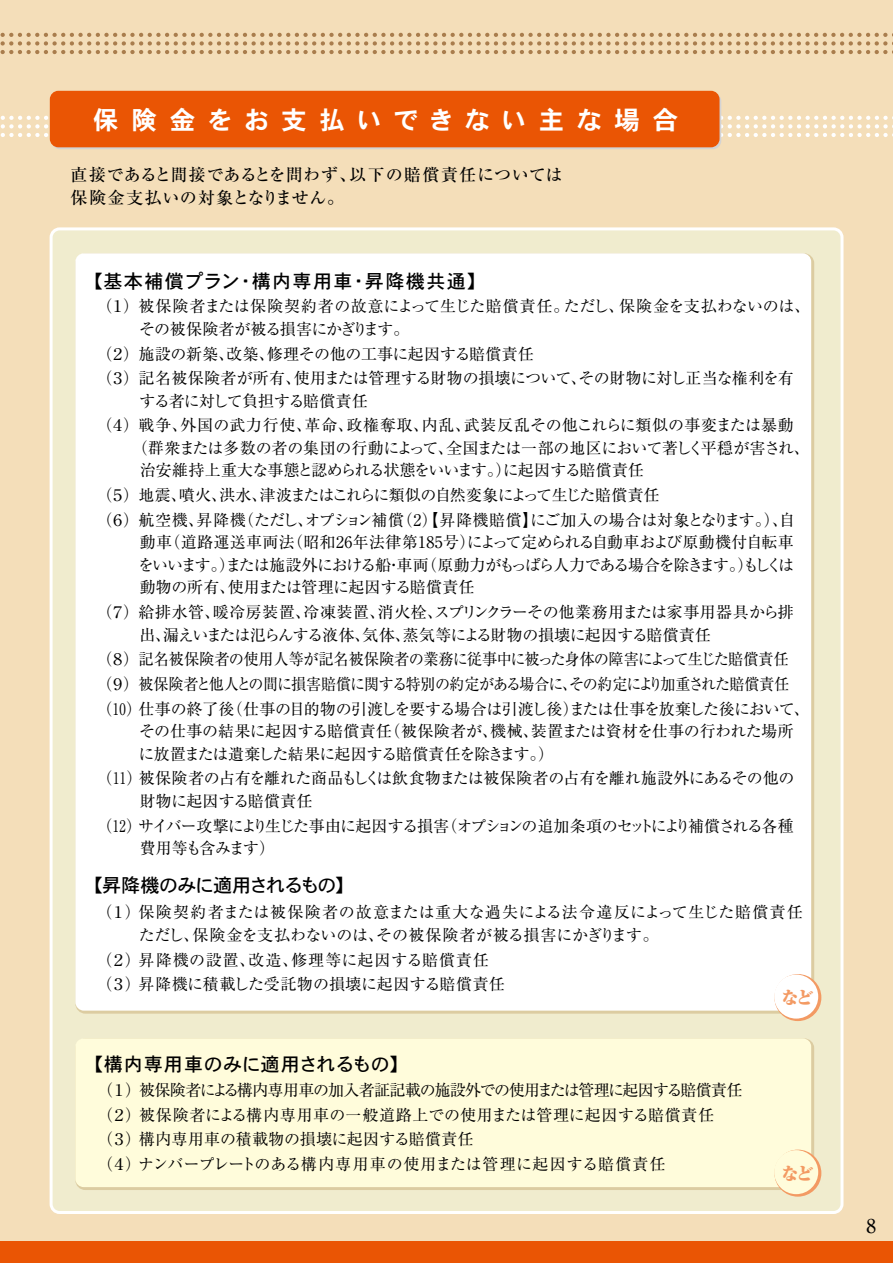
<style>
.page{position:relative;width:893px;height:1263px;background:#f4deb9}
.page>*{position:absolute;margin:0;border:0;box-sizing:border-box;transform-origin:0 0}
.t1{font:25.5px "DFHS Gothic Std W7";letter-spacing:.475em;color:#fff}
.t2{font:19.2px "DFHS Gothic Std W5";letter-spacing:.07em;color:#000}
.t3{font:19.2px "DFHS Gothic Std W5";letter-spacing:.005em;color:#000}
.t4{font:19.2px "DFHS Gothic Std W5";letter-spacing:-.055em;color:#000}
.t5{font:500 19.2px "Ryumin Pr 6 N";color:#000}
.t6{font:500 16.95px/23.4px "Ryumin Pr 6 N";letter-spacing:.035em;color:#000}
.t7{font:900 16.95px "Ryumin Pr 6";color:#f39a63}
.t8{font:15.9px/24.6px "Ryumin Pr 6";letter-spacing:-.02em;color:#000}
.t9{font:15.9px/22.5px "Ryumin Pr 6";letter-spacing:.015em;color:#000}
.t10{font:15.9px/22.5px "Ryumin Pr 6";color:#000}
.t11{font:15.9px/22.5px "Ryumin Pr 6";letter-spacing:-.09em;color:#000}
.t12{font:15.9px/24.6px "Ryumin Pr 6";letter-spacing:.04em;color:#000}
</style>
<div class="page">
<div style="left:0;top:1242px;width:893px;height:21px;background:#ea5504"></div>
<div style="left:51px;top:229px;width:791px;height:983px;background:#f0ecce;border-radius:9px"></div>
<svg style="left:0;top:32px;width:893px;height:255px"></svg>
<div style="left:52px;top:93px;width:669px;height:56px;background:linear-gradient(to right,#daa88d,#daa98e);border-radius:9px"></div>
<div style="left:50px;top:91px;width:669px;height:56px;background:#ea5504;border-radius:9px"></div>
<div style="left:75px;top:253px;width:736px;height:758px;background:#fff;border-radius:9px"></div>
<svg style="left:776px;top:975px;width:44px;height:44px"></svg>
<div style="left:774px;top:974px;width:47px;height:47px;border:3px solid #f39a63;border-radius:50%"></div>
<div style="left:774px;top:974px;width:44px;height:44px;background:#fff;border-radius:50%"></div>
<div style="left:75px;top:1038px;width:739px;height:152px;border:3px solid #dccca1;border-radius:8px"></div>
<div style="left:75px;top:1038px;width:736px;height:149px;background:#fffcdb;border-radius:8px"></div>
<svg style="left:776px;top:1151px;width:44px;height:44px"></svg>
<div style="left:774px;top:1149px;width:47px;height:47px;border:3px solid #f39a63;border-radius:50%"></div>
<div style="left:774px;top:1150px;width:44px;height:44px;background:#fffcdb;border-radius:50%"></div>
<h1 class="t1" style="left:93px;top:106px;width:587px">保険金をお支払いできない主な場合</h1>
<p class="t6" style="left:70px;top:162px;width:494px">直接であると間接であるとを問わず、以下の賠償責任については保険金支払いの対象となりません。</p>
<p class="t2" style="left:83px;top:271px;width:404px">【基本補償プラン・構内専用車・昇降機共通】</p>
<p class="t10" style="left:139px;top:294px;width:673px;text-indent:-42px">（１）被保険者または保険契約者の故意によって生じた賠償責任。ただし、保険金を支払わないのは、その被保険者が被る損害にかぎります。</p>
<p class="t8" style="left:97px;top:340px;width:699px">（２）施設の新築、改築、修理その他の工事に起因する賠償責任<br>（３）記名被保険者が所有、使用または管理する財物の損壊について、その財物に対し正当な権利を有</p>
<p class="t9" style="left:97px;top:388px;width:699px;line-height:24.6px;text-indent:43px">する者に対して負担する賠償責任<br>（４）戦争、外国の武力行使、革命、政権奪取、内乱、武装反乱その他これらに類似の事変または暴動</p>
<p class="t8" style="left:140px;top:436px;width:672px;line-height:22.5px;text-indent:-8px">（群衆または多数の者の集団の行動によって、全国または一部の地区において著しく平穏が害され、治安維持上重大な事態と認められる状態をいいます。）に起因する賠償責任</p>
<p class="t8" style="left:97px;top:482px;width:700px">（５）地震、噴火、洪水、津波またはこれらに類似の自然変象によって生じた賠償責任<br>（６）航空機、昇降機（ただし、オプション補償（2）【昇降機賠償】にご加入の場合は対象となります。）、自</p>
<p class="t8" style="left:138px;top:530px;width:658px;line-height:22.5px;text-align:justify">動車（道路運送車両法（昭和26年法律第185号）によって定められる自動車および原動機付自転車をいいます。）または施設外における船・車両（原動力がもっぱら人力である場合を除きます。）もしくは動物の所有、使用または管理に起因する賠償責任</p>
<p class="t8" style="left:139px;top:600px;width:656px;line-height:22.5px;text-indent:-43px">（７）給排水管、暖冷房装置、冷凍装置、消火栓、スプリンクラーその他業務用または家事用器具から排出、漏えいまたは氾らんする液体、気体、蒸気等による財物の損壊に起因する賠償責任</p>
<p class="t8" style="left:97px;top:646px;width:715px">（８）記名被保険者の使用人等が記名被保険者の業務に従事中に被った身体の障害によって生じた賠償責任<br>（９）被保険者と他人との間に損害賠償に関する特別の約定がある場合に、その約定により加重された賠償責任（10）仕事の終了後（仕事の目的物の引渡しを要する場合は引渡し後）または仕事を放棄した後において、</p>
<p class="t8" style="left:139px;top:719px;width:657px;line-height:22.5px">その仕事の結果に起因する賠償責任（被保険者が、機械、装置または資材を仕事の行われた場所に放置または遺棄した結果に起因する賠償責任を除きます。）</p>
<p class="t8" style="left:140px;top:766px;width:656px;line-height:22.5px;text-indent:-43px">（11）被保険者の占有を離れた商品もしくは飲食物または被保険者の占有を離れ施設外にあるその他の財物に起因する賠償責任</p>
<p class="t11" style="left:140px;top:813px;width:656px;text-indent:-43px">（12）サイバー攻撃により生じた事由に起因する損害（オプションの追加条項のセットにより補償される各種費用等も含みます）</p>
<p class="t4" style="left:83px;top:875px;width:273px">【昇降機のみに適用されるもの】</p>
<p class="t9" style="left:139px;top:900px;width:665px;text-indent:-42px">（１）保険契約者または被保険者の故意または重大な過失による法令違反によって生じた賠償責任ただし、保険金を支払わないのは、その被保険者が被る損害にかぎります。</p>
<p class="t12" style="left:97px;top:946px;width:410px">（２）昇降機の設置、改造、修理等に起因する賠償責任（３）昇降機に積載した受託物の損壊に起因する賠償責任</p>
<p class="t7" style="left:781px;top:984px;width:33px">など</p>
<p class="t3" style="left:84px;top:1054px;width:326px">【構内専用車のみに適用されるもの】</p>
<p class="t8" style="left:97px;top:1077px;width:647px">（１）被保険者による構内専用車の加入者証記載の施設外での使用または管理に起因する賠償責任（２）被保険者による構内専用車の一般道路上での使用または管理に起因する賠償責任<br>（３）構内専用車の積載物の損壊に起因する賠償責任<br>（４）ナンバープレートのある構内専用車の使用または管理に起因する賠償責任</p>
<p class="t7" style="left:781px;top:1160px;width:33px">など</p>
<p class="t5" style="left:866px;top:1211px;width:11px">8</p>
</div>
